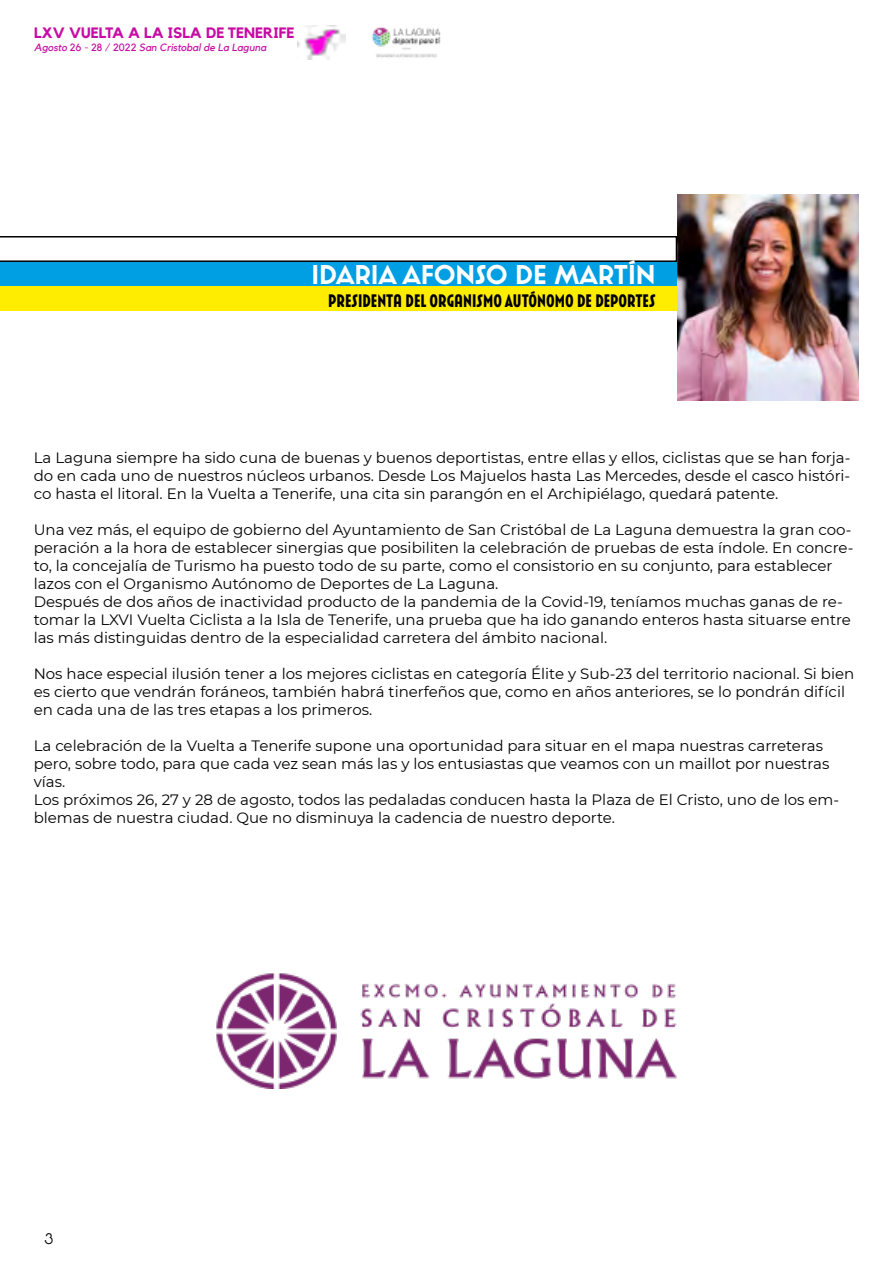
<style>
.page{position:relative;width:893px;height:1263px;background:#fff}
.page>*{position:absolute;margin:0;border:0;box-sizing:border-box;transform-origin:0 0}
.t1{font:700 27px "Uomo";color:#fff}
.t2{font:700 condensed 18px "Uomo";color:#000}
.t3{font:15px/18px "Montserrat";color:#000}
.t4{font:700 15px "Kollektif";color:#c70ca3}
.t5{font:15px "Serif Gothic Std";color:#000}
.t6{font:italic 10.5px "Kollektif";color:#c70ca3}
.s1{font-style:normal}
</style>
<div class="page">
<img style="left:371px;top:27px;width:70px;height:31px">
<img style="left:298px;top:26px;width:47px;height:34px">
<div style="left:0;top:262px;width:676px;height:24px;background:#009fe3"></div>
<div style="left:0;top:287px;width:676px;height:24px;background:#ffed00"></div>
<svg style="left:0;top:236px;width:677px;height:26px"></svg>
<img style="left:677px;top:195px;width:182px;height:205px">
<img style="left:216px;top:973px;width:461px;height:115px">
<p class="t4" style="left:34px;top:24px;width:262px">LXV VUELTA A LA ISLA DE TENERIFE</p>
<p class="t6" style="left:34px;top:41px;width:234px">Agosto <span class="s1">26 - 28 / 2022</span> San Cristobal de La Laguna</p>
<h1 class="t1" style="left:312px;top:260px;width:346px">IDARIA AFONSO DE MARTÍN</h1>
<p class="t2" style="left:328px;top:291px;width:329px">PRESIDENTA DEL ORGANISMO AUTÓNOMO DE DEPORTES</p>
<p class="t3" style="left:34px;top:448px;width:818px;text-align:justify">La Laguna siempre ha sido cuna de buenas y buenos deportistas, entre ellas y ellos, ciclistas que se han forja&shy;do en cada uno de nuestros núcleos urbanos. Desde Los Majuelos hasta Las Mercedes, desde el casco históri&shy;co hasta el litoral. En la Vuelta a Tenerife, una cita sin parangón en el Archipiélago, quedará patente.</p>
<p class="t3" style="left:34px;top:520px;width:821px">Una vez más, el equipo de gobierno del Ayuntamiento de San Cristóbal de La Laguna demuestra la gran coo&shy;peración a la hora de establecer sinergias que posibiliten la celebración de pruebas de esta índole. En concre&shy;to, la concejalía de Turismo ha puesto todo de su parte, como el consistorio en su conjunto, para establecer lazos con el Organismo Autónomo de Deportes de La Laguna.<br>Después de dos años de inactividad producto de la pandemia de la Covid-19, teníamos muchas ganas de re&shy;tomar la LXVI Vuelta Ciclista a la Isla de Tenerife, una prueba que ha ido ganando enteros hasta situarse entre las más distinguidas dentro de la especialidad carretera del ámbito nacional.</p>
<p class="t3" style="left:34px;top:664px;width:822px">Nos hace especial ilusión tener a los mejores ciclistas en categoría Élite y Sub-23 del territorio nacional. Si bien es cierto que vendrán foráneos, también habrá tinerfeños que, como en años anteriores, se lo pondrán difícil en cada una de las tres etapas a los primeros.</p>
<p class="t3" style="left:34px;top:736px;width:807px">La celebración de la Vuelta a Tenerife supone una oportunidad para situar en el mapa nuestras carreteras pero, sobre todo, para que cada vez sean más las y los entusiastas que veamos con un maillot por nuestras vías.<br>Los próximos 26, 27 y 28 de agosto, todos las pedaladas conducen hasta la Plaza de El Cristo, uno de los em&shy;blemas de nuestra ciudad. Que no disminuya la cadencia de nuestro deporte.</p>
<p class="t5" style="left:44px;top:1229px;width:11px">3</p>
</div>
